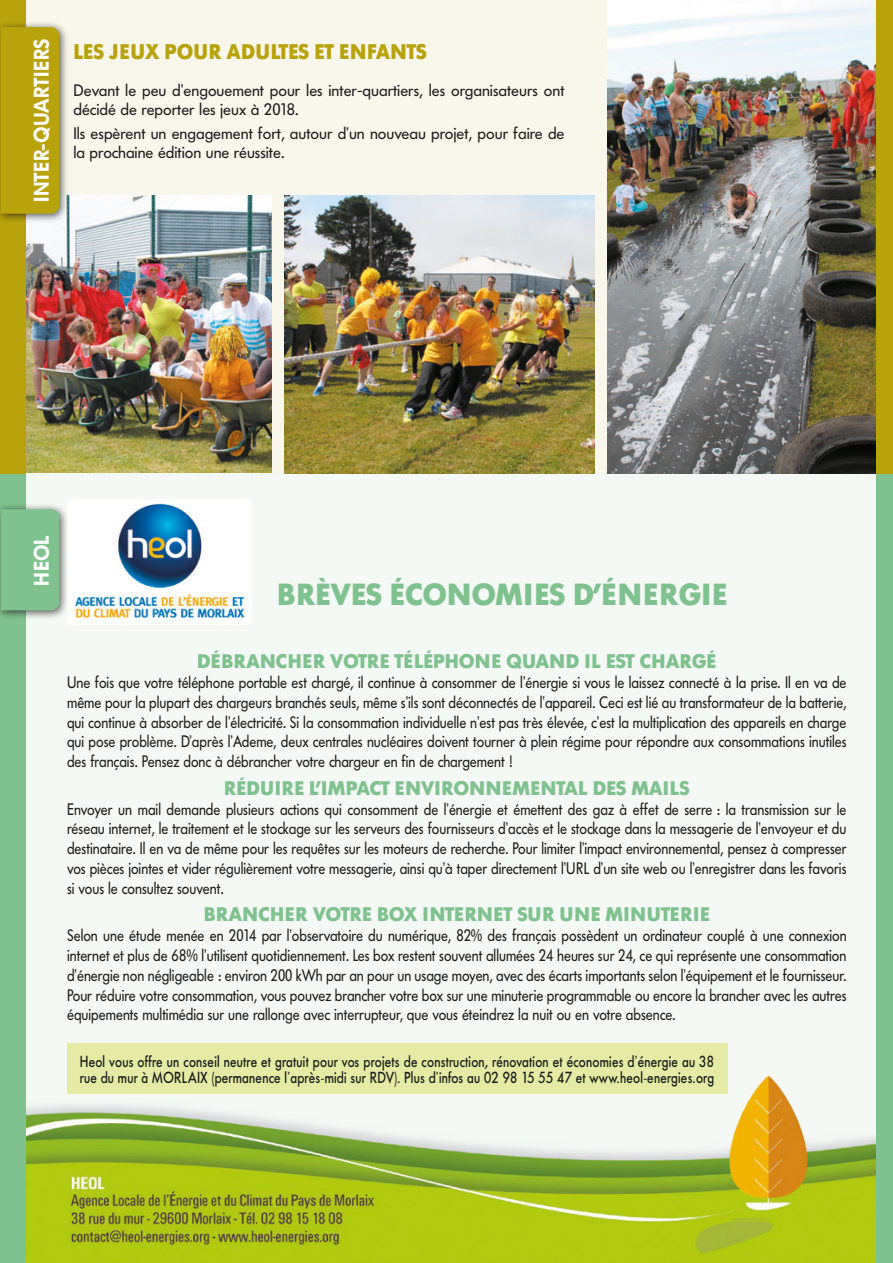
<style>
.page{position:relative;width:893px;height:1263px;background:#fff}
.page>*{position:absolute;margin:0;border:0;box-sizing:border-box;transform-origin:0 0}
.t1{font:700 30.3px "Futura BQ";color:#80c28f;scale:.96 1}
.t2{font:700 21px "Futura BQ";color:#b9a30c;scale:.93 1}
.t3{font:600 21px "Futura BQ";color:#fff;scale:.95 1}
.t4{font:700 19.5px "Futura BQ";letter-spacing:.02em;color:#80c28f;scale:.96 1}
.t5{font:16.5px/19.8px "Futura BQ";color:#1d1d1b;text-align:justify;scale:.88 1}
.t6{font:16.5px/19.5px "Futura BQ";color:#1d1d1b}
.t7{font:500 15.9px/16.5px "Futura BQ";color:#1d1d1b;scale:.84 1}
</style>
<div class="page">
<div style="left:13px;top:473px;width:870px;height:790px;background:#f4f9f5"></div>
<img style="left:26px;top:1071px;width:851px;height:192px">
<div style="left:13px;top:0;width:870px;height:473px;background:#f9f6eb"></div>
<img style="left:608px;top:0;width:269px;height:473px">
<img style="left:26px;top:196px;width:245px;height:277px">
<img style="left:284px;top:196px;width:310px;height:277px">
<div style="left:0;top:473px;width:26px;height:790px;background:#80c28f"></div>
<div style="left:0;top:0;width:26px;height:473px;background:#b9a30c"></div>
<div style="left:0;top:502px;width:69px;height:118px;background:#1d1d1b;opacity:.75"></div>
<div style="left:1px;top:509px;width:58px;height:101px;background:#80c28f"></div>
<div style="left:0;top:20px;width:69px;height:203px;background:#1d1d1b;opacity:.75"></div>
<div style="left:0;top:27px;width:59px;height:187px;background:#b9a30c"></div>
<div style="left:67px;top:1043px;width:660px;height:51px;background:#e5eaa4"></div>
<div style="left:877px;top:473px;width:16px;height:790px;background:#80c28f"></div>
<div style="left:877px;top:0;width:16px;height:473px;background:#b9a30c"></div>
<img style="left:67px;top:500px;width:185px;height:125px">
<p class="t3" style="left:29px;top:202px;width:174px;rotate:-90deg">INTER-QUARTIERS</p>
<p class="t2" style="left:73px;top:38px;width:381px">LES JEUX POUR ADULTES ET ENFANTS</p>
<p class="t6" style="left:73px;top:80px;width:493px">Devant le peu d’engouement pour les inter-quartiers, les organisateurs ont décidé de reporter les jeux à 2018.</p>
<p class="t6" style="left:73px;top:124px;width:493px">Ils espèrent un engagement fort, autour d’un nouveau projet, pour faire de la prochaine édition une réussite.</p>
<p class="t3" style="left:29px;top:586px;width:55px;rotate:-90deg">HEOL</p>
<h1 class="t1" style="left:277px;top:575px;width:470px">BRÈVES ÉCONOMIES D’ÉNERGIE</h1>
<p class="t4" style="left:197px;top:649px;width:542px">DÉBRANCHER VOTRE TÉLÉPHONE QUAND IL EST CHARGÉ</p>
<p class="t5" style="left:67px;top:672px;width:887px">Une fois que votre téléphone portable est chargé, il continue à consommer de l’énergie si vous le laissez connecté à la prise. Il en va de même pour la plupart des chargeurs branchés seuls, même s’ils sont déconnectés de l’appareil. Ceci est lié au transformateur de la batterie, qui continue à absorber de l’électricité. Si la consommation individuelle n’est pas très élevée, c’est la multiplication des appareils en charge qui pose problème. D’après l’Ademe, deux centrales nucléaires doivent tourner à plein régime pour répondre aux consommations inutiles des français. Pensez donc à débrancher votre chargeur en fin de chargement !</p>
<p class="t4" style="left:224px;top:776px;width:486px">RÉDUIRE L’IMPACT ENVIRONNEMENTAL DES MAILS</p>
<p class="t5" style="left:67px;top:799px;width:887px">Envoyer un mail demande plusieurs actions qui consomment de l’énergie et émettent des gaz à effet de serre : la transmission sur le réseau internet, le traitement et le stockage sur les serveurs des fournisseurs d’accès et le stockage dans la messagerie de l’envoyeur et du destinataire. Il en va de même pour les requêtes sur les moteurs de recherche. Pour limiter l’impact environnemental, pensez à compresser vos pièces jointes et vider régulièrement votre messagerie, ainsi qu’à taper directement l’URL d’un site web ou l’enregistrer dans les favoris si vous le consultez souvent.</p>
<p class="t4" style="left:204px;top:902px;width:528px">BRANCHER VOTRE BOX INTERNET SUR UNE MINUTERIE</p>
<p class="t5" style="left:67px;top:926px;width:887px">Selon une étude menée en 2014 par l’observatoire du numérique, 82% des français possèdent un ordinateur couplé à une connexion internet et plus de 68% l’utilisent quotidiennement. Les box restent souvent allumées 24 heures sur 24, ce qui représente une consommation d’énergie non négligeable : environ 200 kWh par an pour un usage moyen, avec des écarts importants selon l’équipement et le fournisseur.<br>Pour réduire votre consommation, vous pouvez brancher votre box sur une minuterie programmable ou encore la brancher avec les autres équipements multimédia sur une rallonge avec interrupteur, que vous éteindrez la nuit ou en votre absence.</p>
<p class="t7" style="left:80px;top:1053px;width:757px">Heol vous offre un conseil neutre et gratuit pour vos projets de construction, rénovation et économies d’énergie au 38 rue du mur à MORLAIX (permanence l’après-midi sur RDV). Plus d’infos au 02 98 15 55 47 et www.heol-energies.org</p>
</div>
